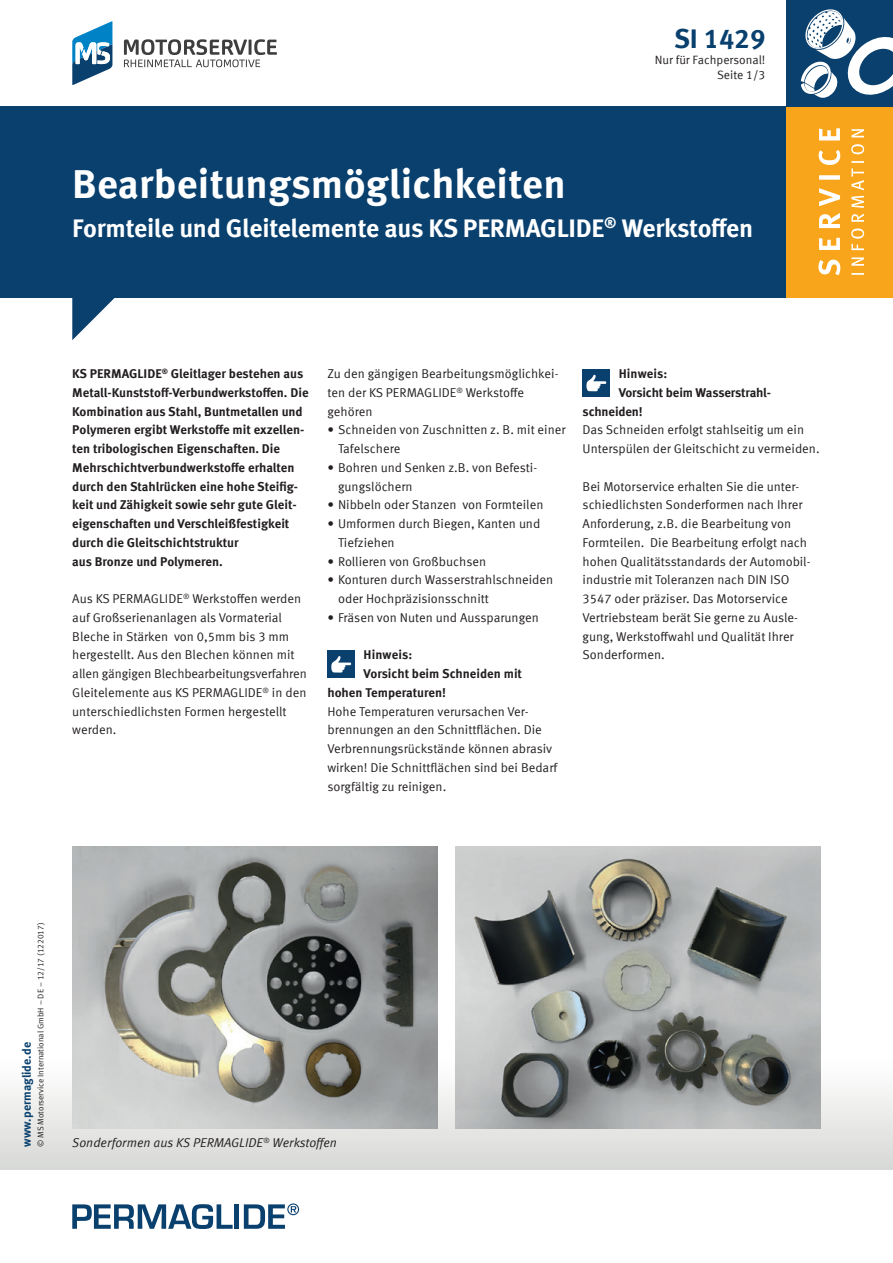
<style>
.page{position:relative;width:893px;height:1263px;background:#fff}
.page>*{position:absolute;margin:0;border:0;box-sizing:border-box;transform-origin:0 0}
.t1{font:700 40.5px "Meta Offc Pro";letter-spacing:.005em;color:#fff}
.t2{font:700 27px "Meta Offc Pro";color:#09406e}
.t3{font:700 25.5px "Meta Offc Pro";letter-spacing:-.01em;color:#fff}
.t4{font:12.75px/18.8px "Meta Offc Pro Norm";color:#231f20}
.t5{font:700 12.75px/18.8px "Meta Offc Pro";color:#231f20}
.t6{font:12.75px "Meta Offc Pro Norm Ita";color:#231f20}
.t7{font:700 12.75px "Meta Offc Pro";letter-spacing:-.02em;color:#231f20}
.t8{font:12px "Meta Offc Pro Norm";color:#231f20}
.t9{font:700 12px "Meta Offc Pro";color:#09406e}
.t10{font:8.25px "Meta Offc Pro Norm";color:#231f20}
</style>
<div class="page">
<svg style="left:0;top:1088px;width:893px;height:81px;background:#e0e1de"></svg>
<div style="left:0;top:106px;width:893px;height:192px;background:#09406e"></div>
<svg style="left:72px;top:298px;width:43px;height:42px"></svg>
<div style="left:787px;top:106px;width:106px;height:192px;background:#f9a51b"></div>
<svg style="left:851px;top:129px;width:13px;height:146px"></svg>
<svg style="left:818px;top:128px;width:22px;height:147px"></svg>
<div style="left:787px;top:0;width:106px;height:106px;background:#09406e"></div>
<svg style="left:801px;top:9px;width:92px;height:89px"></svg>
<svg style="left:72px;top:1204px;width:161px;height:25px"></svg>
<div style="left:234px;top:1204px;width:5px;height:25px;background:#09406e"></div>
<svg style="left:244px;top:1203px;width:55px;height:26px"></svg>
<svg style="left:124px;top:39px;width:153px;height:28px"></svg>
<svg style="left:72px;top:21px;width:40px;height:64px"></svg>
<div style="left:583px;top:369px;width:27px;height:28px;background:#09406e"></div>
<svg style="left:586px;top:375px;width:20px;height:16px"></svg>
<img style="left:72px;top:847px;width:366px;height:281px">
<img style="left:455px;top:847px;width:366px;height:281px">
<div style="left:327px;top:650px;width:28px;height:28px;background:#09406e"></div>
<svg style="left:331px;top:656px;width:20px;height:16px"></svg>
<h2 class="t2" style="left:674px;top:18px;width:93px">SI 1429</h2>
<p class="t8" style="left:655px;top:51px;width:112px">Nur für Fachpersonal!</p>
<p class="t8" style="left:717px;top:66px;width:50px">Seite 1/3</p>
<h1 class="t1" style="left:72px;top:152px;width:495px">Bearbeitungsmöglichkeiten</h1>
<h3 class="t3" style="left:72px;top:208px;width:682px">Formteile und Gleitelemente aus KS PERMAGLIDE<sup>®</sup> Werkstoffen</h3>
<p class="t5" style="left:72px;top:363px;width:238px">KS PERMAGLIDE<sup>®</sup> Gleitlager bestehen aus Metall-Kunststoff-Verbundwerkstoffen. Die Kombination aus Stahl, Buntmetallen und Polymeren ergibt Werkstoffe mit exzellen&shy;ten tribologischen Eigenschaften. Die Mehrschichtverbundwerkstoffe erhalten durch den Stahlrücken eine hohe Steifig&shy;keit und Zähigkeit sowie sehr gute Gleit&shy;eigenschaften und Verschleißfestigkeit durch die Gleitschichtstruktur<br>aus Bronze und Polymeren.</p>
<p class="t4" style="left:72px;top:588px;width:236px">Aus KS PERMAGLIDE<sup>®</sup> Werkstoffen werden auf Großserienanlagen als Vormaterial Bleche in Stärken von 0,5mm bis 3 mm hergestellt. Aus den Blechen können mit allen gängigen Blechbearbeitungsverfahren Gleitelemente aus KS PERMAGLIDE<sup>®</sup> in den unterschiedlichsten Formen hergestellt werden.</p>
<p class="t4" style="left:327px;top:363px;width:233px">Zu den gängigen Bearbeitungsmöglichkei&shy;ten der KS PERMAGLIDE<sup>®</sup> Werkstoffe gehören</p>
<p class="t4" style="left:338px;top:420px;width:229px;text-indent:-11px">• Schneiden von Zuschnitten z. B. mit einer<br>Tafelschere</p>
<p class="t4" style="left:338px;top:457px;width:201px;text-indent:-11px">• Bohren und Senken z.B. von Befesti&shy;gungslöchern</p>
<p class="t4" style="left:327px;top:495px;width:218px">• Nibbeln oder Stanzen von Formteilen</p>
<p class="t4" style="left:338px;top:513px;width:204px;text-indent:-11px">• Umformen durch Biegen, Kanten und<br>Tiefziehen</p>
<p class="t4" style="left:327px;top:551px;width:160px">• Rollieren von Großbuchsen</p>
<p class="t4" style="left:338px;top:570px;width:217px;text-indent:-11px">• Konturen durch Wasserstrahlschneiden oder Hochpräzisionsschnitt</p>
<p class="t4" style="left:327px;top:607px;width:213px">• Fräsen von Nuten und Aussparungen</p>
<p class="t5" style="left:364px;top:645px;width:50px">Hinweis:</p>
<p class="t5" style="left:364px;top:663px;width:160px">Vorsicht beim Schneiden mit</p>
<p class="t5" style="left:327px;top:682px;width:120px">hohen Temperaturen!</p>
<p class="t4" style="left:327px;top:701px;width:232px">Hohe Temperaturen verursachen Ver&shy;brennungen an den Schnittflächen. Die Verbrennungsrückstände können abrasiv wirken! Die Schnittflächen sind bei Bedarf sorgfältig zu reinigen.</p>
<p class="t5" style="left:619px;top:363px;width:50px">Hinweis:</p>
<p class="t7" style="left:619px;top:382px;width:153px">Vorsicht beim Wasserstrahl-</p>
<p class="t5" style="left:583px;top:401px;width:62px">schneiden!</p>
<p class="t4" style="left:583px;top:420px;width:239px">Das Schneiden erfolgt stahlseitig um ein<br>Unterspülen der Gleitschicht zu vermeiden.</p>
<p class="t4" style="left:583px;top:476px;width:230px">Bei Motorservice erhalten Sie die unter&shy;schiedlichsten Sonderformen nach Ihrer Anforderung, z.B. die Bearbeitung von Formteilen. Die Bearbeitung erfolgt nach hohen Qualitätsstandards der Automobil&shy;industrie mit Toleranzen nach DIN ISO 3547 oder präziser. Das Motorservice Vertriebsteam berät Sie gerne zu Ausle&shy;gung, Werkstoffwahl und Qualität Ihrer Sonderformen.</p>
<p class="t10" style="left:34px;top:1147px;width:226px;rotate:-90deg">© MS Motorservice International GmbH – DE – 12/17 (122017)</p>
<p class="t9" style="left:17px;top:1147px;width:106px;rotate:-90deg">www.permaglide.de</p>
<p class="t6" style="left:72px;top:1133px;width:266px">Sonderformen aus KS PERMAGLIDE<sup>®</sup> Werkstoffen</p>
</div>
